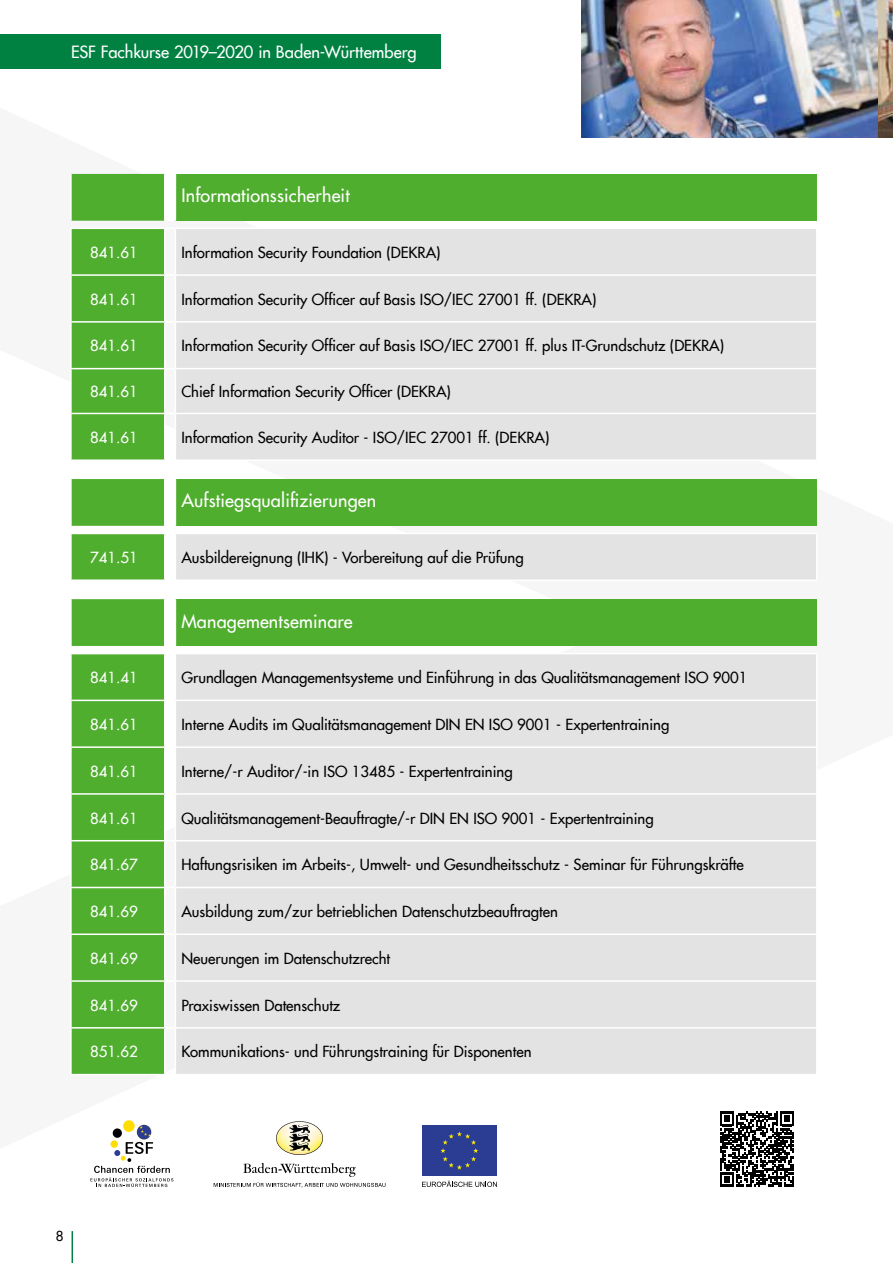
<style>
.page{position:relative;width:893px;height:1263px;background:#fff}
.page>*{position:absolute;margin:0;border:0;box-sizing:border-box;transform-origin:0 0}
.t1{font:500 18px "Futura Com";letter-spacing:.01em;color:#fff}
.t2{font:500 16.5px "Futura Com";letter-spacing:-.005em;color:#fff}
.t3{font:500 15px "Futura Com";color:#000}
.t4{font:500 15px "Futura Com";color:#fff}
.t5{font:500 13.5px "Futura Com";color:#000}
</style>
<div class="page">
<hr style="left:72px;top:1231px;width:1px;height:32px;background:#008142">
<div style="left:175px;top:479px;width:642px;height:47px;background:#50ae2f"></div>
<div style="left:175px;top:533px;width:642px;height:47px;background:#e3e3e3"></div>
<hr style="left:175px;top:479px;width:1px;height:47px;background:#fff">
<hr style="left:175px;top:579px;width:642px;height:2px;background:#fff">
<svg style="left:71px;top:479px;width:94px;height:101px;background:#61b543"></svg>
<hr style="left:164px;top:534px;width:2px;height:45px;background:#fff">
<hr style="left:175px;top:533px;width:642px;height:1px;background:#fff">
<hr style="left:175px;top:534px;width:1px;height:45px;background:#fff">
<hr style="left:816px;top:534px;width:1px;height:45px;background:#fff">
<div style="left:175px;top:174px;width:642px;height:47px;background:#50ae2f"></div>
<div style="left:176px;top:229px;width:640px;height:230px;background:#e3e3e3"></div>
<hr style="left:175px;top:174px;width:1px;height:47px;background:#fff">
<hr style="left:175px;top:321px;width:642px;height:2px;background:#fff">
<hr style="left:175px;top:368px;width:642px;height:1px;background:#fff">
<hr style="left:175px;top:413px;width:642px;height:1px;background:#fff">
<svg style="left:71px;top:174px;width:94px;height:286px;background:#59b23a"></svg>
<hr style="left:164px;top:229px;width:2px;height:45px;background:#fff">
<hr style="left:70px;top:276px;width:2px;height:45px;background:#fff">
<hr style="left:164px;top:276px;width:2px;height:45px;background:#fff">
<hr style="left:175px;top:274px;width:642px;height:2px;background:#fff">
<hr style="left:70px;top:323px;width:2px;height:45px;background:#fff">
<hr style="left:164px;top:323px;width:2px;height:45px;background:#fff">
<hr style="left:70px;top:369px;width:2px;height:44px;background:#fff">
<hr style="left:164px;top:369px;width:2px;height:44px;background:#fff">
<hr style="left:70px;top:414px;width:2px;height:45px;background:#fff">
<hr style="left:164px;top:414px;width:2px;height:45px;background:#fff">
<div style="left:175px;top:599px;width:642px;height:47px;background:#50ae2f"></div>
<div style="left:176px;top:654px;width:640px;height:420px;background:#e3e3e3"></div>
<hr style="left:175px;top:599px;width:1px;height:47px;background:#fff">
<hr style="left:175px;top:700px;width:642px;height:1px;background:#fff">
<hr style="left:175px;top:746px;width:642px;height:2px;background:#fff">
<hr style="left:175px;top:793px;width:642px;height:2px;background:#fff">
<hr style="left:175px;top:840px;width:642px;height:1px;background:#fff">
<hr style="left:175px;top:887px;width:642px;height:1px;background:#fff">
<hr style="left:175px;top:933px;width:642px;height:2px;background:#fff">
<hr style="left:175px;top:980px;width:642px;height:2px;background:#fff">
<hr style="left:175px;top:1027px;width:642px;height:1px;background:#fff">
<div style="left:71px;top:599px;width:94px;height:476px;background:#50ae2f"></div>
<hr style="left:164px;top:654px;width:2px;height:46px;background:#fff">
<hr style="left:70px;top:701px;width:2px;height:45px;background:#fff">
<hr style="left:164px;top:701px;width:2px;height:45px;background:#fff">
<hr style="left:70px;top:748px;width:2px;height:45px;background:#fff">
<hr style="left:164px;top:748px;width:2px;height:45px;background:#fff">
<hr style="left:70px;top:795px;width:2px;height:45px;background:#fff">
<hr style="left:164px;top:795px;width:2px;height:45px;background:#fff">
<hr style="left:70px;top:841px;width:2px;height:46px;background:#fff">
<hr style="left:164px;top:841px;width:2px;height:46px;background:#fff">
<hr style="left:70px;top:888px;width:2px;height:45px;background:#fff">
<hr style="left:164px;top:888px;width:2px;height:45px;background:#fff">
<hr style="left:70px;top:935px;width:2px;height:45px;background:#fff">
<hr style="left:164px;top:935px;width:2px;height:45px;background:#fff">
<hr style="left:70px;top:982px;width:2px;height:45px;background:#fff">
<hr style="left:164px;top:982px;width:2px;height:45px;background:#fff">
<hr style="left:70px;top:1028px;width:2px;height:46px;background:#fff">
<hr style="left:164px;top:1028px;width:2px;height:46px;background:#fff">
<svg style="left:720px;top:1112px;width:74px;height:74px"></svg>
<div style="left:123px;top:1120px;width:12px;height:12px;background:#ffdc04;border-radius:50%"></div>
<svg style="left:91px;top:1125px;width:82px;height:62px"></svg>
<div style="left:422px;top:1125px;width:75px;height:51px;background:#2b3d92"></div>
<svg style="left:440px;top:1131px;width:38px;height:39px"></svg>
<svg style="left:422px;top:1181px;width:75px;height:6px"></svg>
<svg style="left:276px;top:1121px;width:47px;height:34px"></svg>
<svg style="left:214px;top:1163px;width:171px;height:24px"></svg>
<img style="left:581px;top:0;width:297px;height:137px">
<svg style="left:878px;top:0;width:15px;height:137px;background:#a5907a"></svg>
<div style="left:0;top:34px;width:440px;height:34px;background:#008142"></div>
<p class="t2" style="left:71px;top:39px;width:347px">ESF Fachkurse 2019–2020 in Baden-Württemberg</p>
<p class="t1" style="left:181px;top:182px;width:170px">Informationssicherheit</p>
<p class="t4" style="left:90px;top:241px;width:49px">841.61</p>
<p class="t3" style="left:181px;top:241px;width:261px">Information Security Foundation (DEKRA)</p>
<p class="t4" style="left:90px;top:288px;width:49px">841.61</p>
<p class="t3" style="left:181px;top:288px;width:417px">Information Security Officer auf Basis ISO/IEC 27001 ff. (DEKRA)</p>
<p class="t4" style="left:90px;top:335px;width:49px">841.61</p>
<p class="t3" style="left:181px;top:335px;width:544px">Information Security Officer auf Basis ISO/IEC 27001 ff. plus IT-Grundschutz (DEKRA)</p>
<p class="t4" style="left:90px;top:381px;width:49px">841.61</p>
<p class="t3" style="left:181px;top:381px;width:271px">Chief Information Security Officer (DEKRA)</p>
<p class="t4" style="left:90px;top:426px;width:49px">841.61</p>
<p class="t3" style="left:181px;top:426px;width:370px">Information Security Auditor - ISO/IEC 27001 ff. (DEKRA)</p>
<p class="t1" style="left:181px;top:487px;width:196px">Aufstiegsqualifizierungen</p>
<p class="t4" style="left:90px;top:546px;width:49px">741.51</p>
<p class="t3" style="left:181px;top:546px;width:344px">Ausbildereignung (IHK) - Vorbereitung auf die Prüfung</p>
<p class="t1" style="left:181px;top:607px;width:173px">Managementseminare</p>
<p class="t4" style="left:90px;top:666px;width:49px">841.41</p>
<p class="t3" style="left:181px;top:666px;width:568px">Grundlagen Managementsysteme und Einführung in das Qualitätsmanagement ISO 9001</p>
<p class="t4" style="left:90px;top:713px;width:49px">841.61</p>
<p class="t3" style="left:181px;top:713px;width:489px">Interne Audits im Qualitätsmanagement DIN EN ISO 9001 - Expertentraining</p>
<p class="t4" style="left:90px;top:760px;width:49px">841.61</p>
<p class="t3" style="left:181px;top:760px;width:333px">Interne/-r Auditor/-in ISO 13485 - Expertentraining</p>
<p class="t4" style="left:90px;top:807px;width:49px">841.61</p>
<p class="t3" style="left:181px;top:807px;width:474px">Qualitätsmanagement-Beauftragte/-r DIN EN ISO 9001 - Expertentraining</p>
<p class="t4" style="left:90px;top:854px;width:49px">841.67</p>
<p class="t3" style="left:181px;top:854px;width:564px">Haftungsrisiken im Arbeits-, Umwelt- und Gesundheitsschutz - Seminar für Führungskräfte</p>
<p class="t4" style="left:90px;top:900px;width:49px">841.69</p>
<p class="t3" style="left:181px;top:900px;width:378px">Ausbildung zum/zur betrieblichen Datenschutzbeauftragten</p>
<p class="t4" style="left:90px;top:947px;width:49px">841.69</p>
<p class="t3" style="left:181px;top:947px;width:210px">Neuerungen im Datenschutzrecht</p>
<p class="t4" style="left:90px;top:994px;width:49px">841.69</p>
<p class="t3" style="left:181px;top:994px;width:160px">Praxiswissen Datenschutz</p>
<p class="t4" style="left:90px;top:1041px;width:49px">851.62</p>
<p class="t3" style="left:181px;top:1041px;width:352px">Kommunikations- und Führungstraining für Disponenten</p>
<p class="t5" style="left:56px;top:1226px;width:9px">8</p>
</div>
